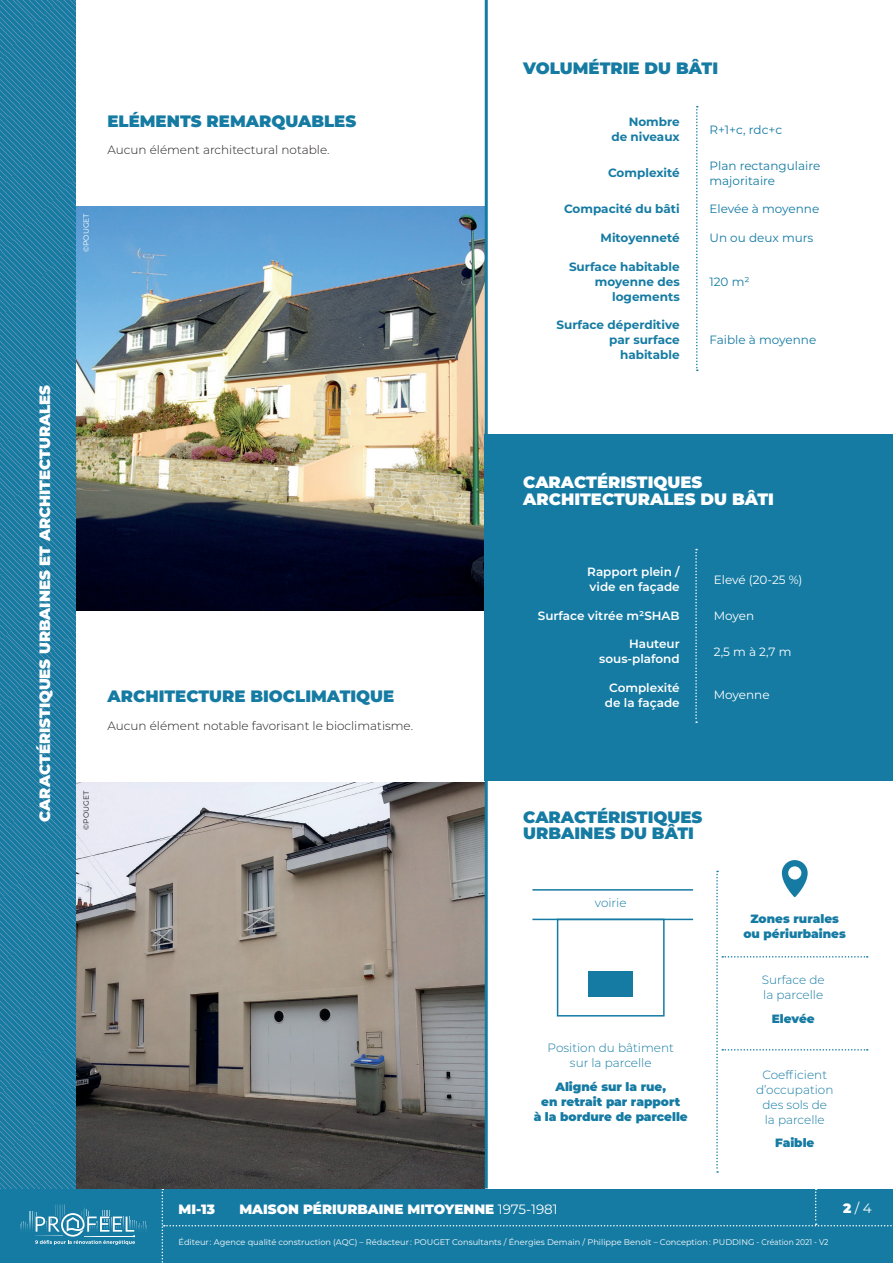
<style>
.page{position:relative;width:893px;height:1263px;background:#fff}
.page>*{position:absolute;margin:0;border:0;box-sizing:border-box;transform-origin:0 0}
.t1{font:900 16.5px/16.5px "Montserrat";color:#157ba3}
.t2{font:900 16.5px/16.5px "Montserrat";color:#fff}
.t3{font:900 15px "Montserrat";color:#fff}
.t4{font:900 13.5px "Montserrat";color:#fff}
.t5{font:13.5px "Montserrat";color:#fff}
.t6{font:700 12px/15px "Montserrat";color:#157ba3;text-align:right}
.t7{font:300 12px/15px "Montserrat";color:#157ba3;text-align:center}
.t8{font:900 12px/15px "Montserrat";color:#157ba3;text-align:center}
.t9{font:12px/15px "Montserrat";color:#157ba3}
.t10{font:600 12px/15px "Montserrat";color:#fff}
.t11{font:300 12px "Montserrat";color:#231f20}
.t12{font:12px "Montserrat";color:#fff}
.t13{font:8.25px "Montserrat";color:#fff}
.t14{font:7.5px "Montserrat";color:#fff}
.t15{font:7.5px "Montserrat";color:#231f20}
.s1{font-weight:400}
.s2{font-weight:900}
</style>
<div class="page">
<div style="left:0;top:1188px;width:893px;height:75px;background:#157ba3"></div>
<svg style="left:162px;top:1188px;width:731px;height:75px"></svg>
<svg style="left:20px;top:1204px;width:127px;height:41px"></svg>
<svg style="left:0;top:0;width:77px;height:1188px;fill:#197ca3"></svg>
<img style="left:77px;top:207px;width:408px;height:404px">
<img style="left:77px;top:782px;width:408px;height:406px">
<div style="left:485px;top:434px;width:408px;height:346px;background:#157ba3"></div>
<svg style="left:695px;top:549px;width:2px;height:174px"></svg>
<hr style="left:485px;top:0;width:3px;height:1188px;background:#157ba3">
<div style="left:557px;top:919px;width:108px;height:97px;border:2px solid #157ba3"></div>
<div style="left:588px;top:971px;width:45px;height:25px;background:#157ba3"></div>
<svg style="left:696px;top:106px;width:2px;height:265px"></svg>
<hr style="left:532px;top:889px;width:161px;height:2px;background:#157ba3">
<hr style="left:532px;top:919px;width:161px;height:1px;background:#157ba3">
<svg style="left:716px;top:860px;width:153px;height:313px"></svg>
<h2 class="t3" style="left:34px;top:822px;width:438px;rotate:-90deg">CARACTÉRISTIQUES URBAINES ET ARCHITECTURALES</h2>
<h1 class="t1" style="left:108px;top:111px;width:250px">ELÉMENTS REMARQUABLES</h1>
<h3 class="t11" style="left:108px;top:142px;width:224px">Aucun élément architectural notable.</h3>
<p class="t14" style="left:81px;top:252px;width:40px;rotate:-90deg">©POUGET</p>
<h1 class="t1" style="left:523px;top:59px;width:196px">VOLUMÉTRIE DU BÂTI</h1>
<h3 class="t6" style="left:611px;top:114px;width:70px">Nombre de niveaux</h3>
<h3 class="t9" style="left:709px;top:121px;width:74px">R+1+c, rdc+c</h3>
<h3 class="t6" style="left:608px;top:165px;width:73px">Complexité</h3>
<h3 class="t9" style="left:709px;top:158px;width:112px">Plan rectangulaire majoritaire</h3>
<h3 class="t6" style="left:564px;top:201px;width:117px">Compacité du bâti</h3>
<h3 class="t9" style="left:709px;top:201px;width:111px">Elevée à moyenne</h3>
<h3 class="t6" style="left:601px;top:230px;width:81px">Mitoyenneté</h3>
<h3 class="t9" style="left:709px;top:230px;width:105px">Un ou deux murs</h3>
<h3 class="t6" style="left:569px;top:258px;width:112px">Surface habitable moyenne des logements</h3>
<h3 class="t9" style="left:709px;top:273px;width:42px">120 m²</h3>
<h3 class="t6" style="left:557px;top:317px;width:125px">Surface déperditive par surface habitable</h3>
<h3 class="t9" style="left:709px;top:332px;width:108px">Faible à moyenne</h3>
<h1 class="t2" style="left:523px;top:473px;width:252px">CARACTÉRISTIQUES<br>ARCHITECTURALES DU BÂTI</h1>
<h1 class="t1" style="left:108px;top:687px;width:288px">ARCHITECTURE BIOCLIMATIQUE</h1>
<h3 class="t11" style="left:108px;top:718px;width:307px">Aucun élément notable favorisant le bioclimatisme.</h3>
<h3 class="t10" style="left:587px;top:564px;width:94px">Rapport plein / vide en façade</h3>
<h3 class="t12" style="left:714px;top:571px;width:90px">Elevé (20-25 %)</h3>
<h3 class="t10" style="left:538px;top:607px;width:143px">Surface vitrée m²SHAB</h3>
<h3 class="t12" style="left:714px;top:607px;width:42px">Moyen</h3>
<h3 class="t10" style="left:599px;top:636px;width:82px;text-align:right">Hauteur sous-plafond</h3>
<h3 class="t12" style="left:714px;top:643px;width:79px">2,5 m à 2,7 m</h3>
<h3 class="t10" style="left:605px;top:680px;width:76px;text-align:center">Complexité de la façade</h3>
<h3 class="t12" style="left:714px;top:687px;width:57px">Moyenne</h3>
<p class="t15" style="left:81px;top:830px;width:40px;rotate:-90deg">©POUGET</p>
<h1 class="t1" style="left:523px;top:808px;width:181px">CARACTÉRISTIQUES<br>URBAINES DU BÂTI</h1>
<h3 class="t7" style="left:595px;top:895px;width:33px">voirie</h3>
<h3 class="t7" style="left:548px;top:1040px;width:128px">Position du bâtiment sur la parcelle</h3>
<h3 class="t8" style="left:534px;top:1078px;width:156px">Aligné sur la rue,<br>en retrait par rapport<br>à la bordure de parcelle</h3>
<h3 class="t8" style="left:743px;top:910px;width:104px">Zones rurales ou périurbaines</h3>
<h3 class="t7" style="left:762px;top:972px;width:64px;text-align:left">Surface de la parcelle</h3>
<h3 class="t8" style="left:772px;top:1010px;width:44px">Elevée</h3>
<h3 class="t7" style="left:756px;top:1067px;width:79px">Coefficient d’occupation des sols de la parcelle</h3>
<h3 class="t8" style="left:775px;top:1135px;width:41px">Faible</h3>
<h3 class="t4" style="left:179px;top:1199px;width:38px">MI-13</h3>
<h3 class="t4" style="left:239px;top:1199px;width:320px">MAISON PÉRIURBAINE MITOYENNE <span class="s1">1975-1981</span></h3>
<p class="t13" style="left:179px;top:1236px;width:651px">Éditeur : Agence qualité construction (AQC) – Rédacteur : POUGET Consultants / Énergies Demain / Philippe Benoit – Conception : PUDDING - Création 2021 - V2</p>
<h3 class="t5" style="left:843px;top:1199px;width:30px"><span class="s2">2</span> / 4</h3>
</div>
